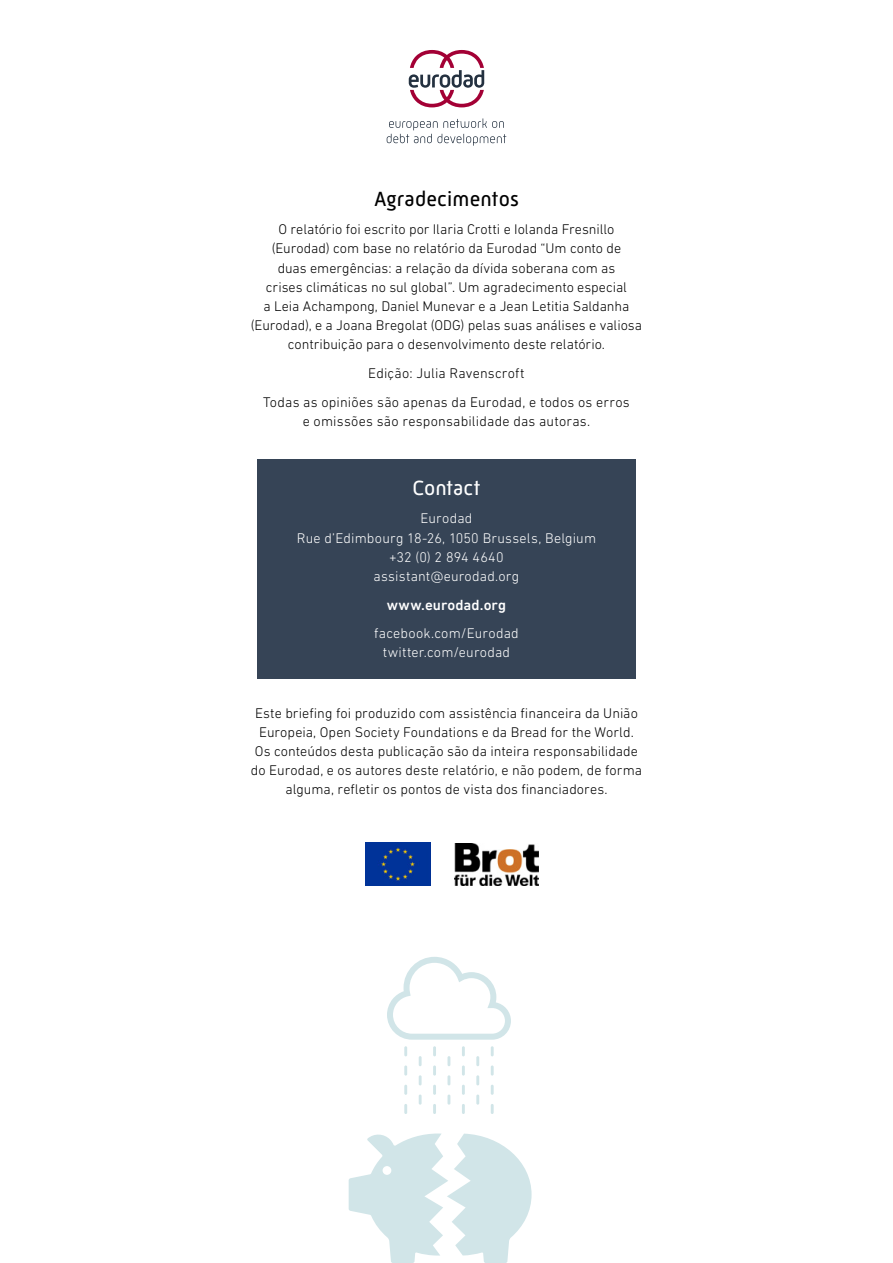
<style>
.page{position:relative;width:893px;height:1263px;background:#fff}
.page>*{position:absolute;margin:0;border:0;box-sizing:border-box;transform-origin:0 0}
.t1{font:21px "Mic 32 New";letter-spacing:.005em;color:#000}
.t2{font:21px "Mic 32 New";color:#fff}
.t3{font:500 15px "DIN Next LT Pro";letter-spacing:.005em;color:#fff}
.t4{font:300 14.25px/19.2px "DIN Next LT Pro";color:#000;text-align:center}
.t5{font:300 14.25px/19.2px "DIN Next LT Pro";letter-spacing:.015em;color:#fff;text-align:center}
</style>
<div class="page">
<div style="left:257px;top:459px;width:379px;height:220px;background:#364456"></div>
<svg style="left:387px;top:957px;width:124px;height:83px"></svg>
<svg style="left:491px;top:1085px;width:3px;height:10px"></svg>
<svg style="left:491px;top:1104px;width:3px;height:10px"></svg>
<svg style="left:491px;top:1046px;width:3px;height:10px"></svg>
<svg style="left:491px;top:1065px;width:3px;height:10px"></svg>
<svg style="left:476px;top:1094px;width:3px;height:11px"></svg>
<svg style="left:476px;top:1056px;width:3px;height:10px"></svg>
<svg style="left:476px;top:1075px;width:3px;height:10px"></svg>
<svg style="left:462px;top:1065px;width:3px;height:10px"></svg>
<svg style="left:462px;top:1104px;width:3px;height:10px"></svg>
<svg style="left:462px;top:1046px;width:3px;height:10px"></svg>
<svg style="left:462px;top:1085px;width:3px;height:10px"></svg>
<svg style="left:447px;top:1094px;width:3px;height:11px"></svg>
<svg style="left:447px;top:1056px;width:3px;height:10px"></svg>
<svg style="left:447px;top:1075px;width:3px;height:10px"></svg>
<svg style="left:433px;top:1085px;width:3px;height:10px"></svg>
<svg style="left:433px;top:1046px;width:3px;height:10px"></svg>
<svg style="left:433px;top:1104px;width:3px;height:10px"></svg>
<svg style="left:433px;top:1065px;width:3px;height:10px"></svg>
<svg style="left:419px;top:1094px;width:3px;height:11px"></svg>
<svg style="left:419px;top:1075px;width:3px;height:10px"></svg>
<svg style="left:419px;top:1056px;width:3px;height:10px"></svg>
<svg style="left:404px;top:1065px;width:3px;height:10px"></svg>
<svg style="left:404px;top:1085px;width:3px;height:10px"></svg>
<svg style="left:404px;top:1104px;width:3px;height:10px"></svg>
<svg style="left:404px;top:1046px;width:3px;height:10px"></svg>
<svg style="left:349px;top:1133px;width:183px;height:130px"></svg>
<svg style="left:409px;top:50px;width:75px;height:57px"></svg>
<svg style="left:387px;top:118px;width:119px;height:28px"></svg>
<img style="left:366px;top:842px;width:65px;height:43px">
<img style="left:455px;top:843px;width:83px;height:43px">
<h1 class="t1" style="left:374px;top:186px;width:146px">Agradecimentos</h1>
<p class="t4" style="left:251px;top:220px;width:393px">O relatório foi escrito por Ilaria Crotti e Iolanda Fresnillo (Eurodad) com base no relatório da Eurodad “Um conto de<br>duas emergências: a relação da dívida soberana com as<br>crises climáticas no sul global”. Um agradecimento especial<br>a Leia Achampong, Daniel Munevar e a Jean Letitia Saldanha (Eurodad), e a Joana Bregolat (ODG) pelas suas análises e valiosa contribuição para o desenvolvimento deste relatório.</p>
<p class="t4" style="left:263px;top:358px;width:368px;line-height:28.7px">Edição: Julia Ravenscroft<br>Todas as opiniões são apenas da Eurodad, e todos os erros</p>
<p class="t4" style="left:303px;top:411px;width:289px">e omissões são responsabilidade das autoras.</p>
<h1 class="t2" style="left:413px;top:476px;width:69px">Contact</h1>
<p class="t5" style="left:297px;top:509px;width:301px">Eurodad<br>Rue d’Edimbourg 18-26, 1050 Brussels, Belgium +32 (0) 2 894 4640<br>assistant@eurodad.org</p>
<p class="t3" style="left:387px;top:596px;width:121px">www.eurodad.org</p>
<p class="t5" style="left:374px;top:624px;width:146px">facebook.com/Eurodad twitter.com/eurodad</p>
<p class="t4" style="left:251px;top:703px;width:393px">Este briefing foi produzido com assistência financeira da União Europeia, Open Society Foundations e da Bread for the World.<br>Os conteúdos desta publicação são da inteira responsabilidade do Eurodad, e os autores deste relatório, e não podem, de forma alguma, refletir os pontos de vista dos financiadores.</p>
</div>
